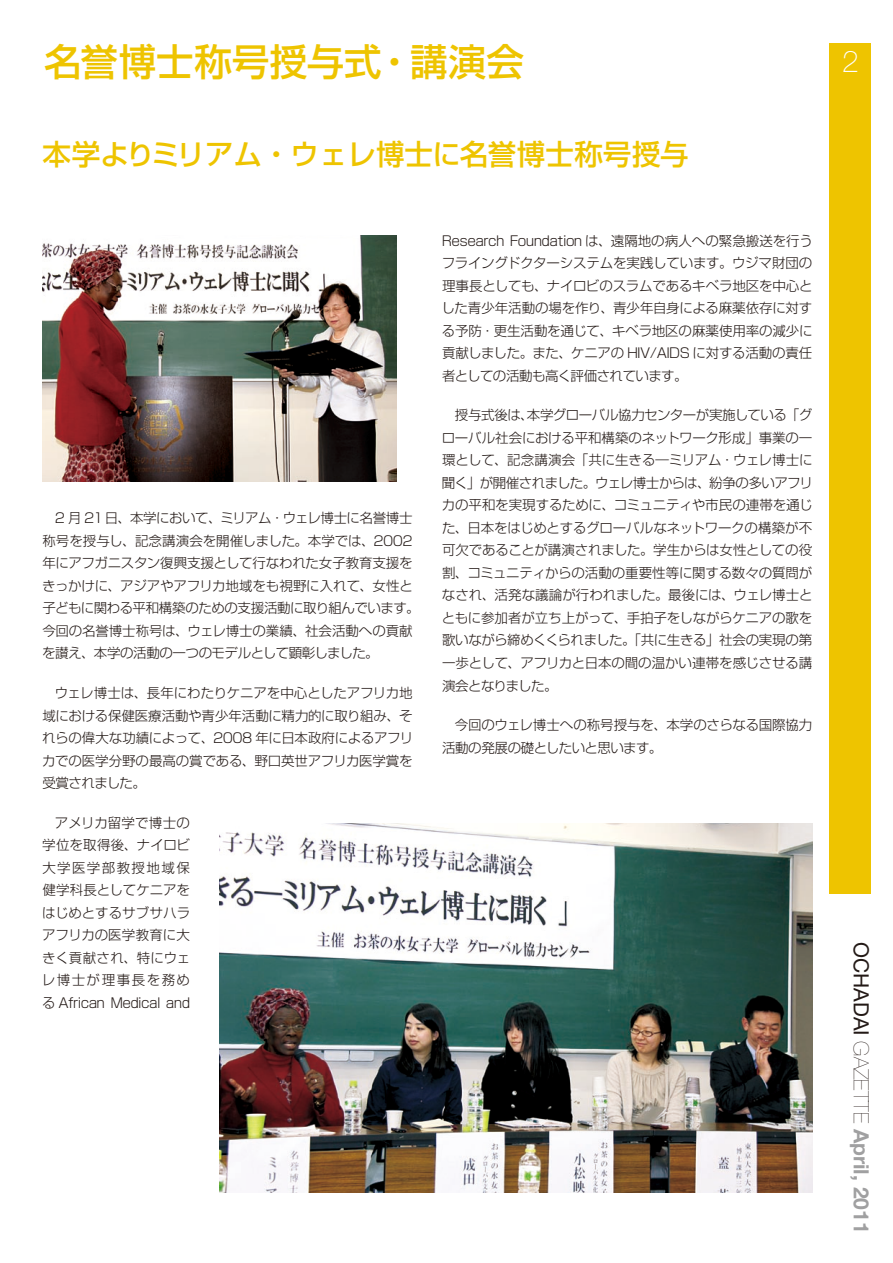
<style>
.page{position:relative;width:893px;height:1263px;background:#fff}
.page>*{position:absolute;margin:0;border:0;box-sizing:border-box;transform-origin:0 0}
.t1{font:500 37.5px "Shin Go Pro";letter-spacing:.005em;color:#eec400}
.t2{font:100 30px "Helvetica Neue";color:#fff}
.t3{font:500 28.5px "Shin Go Pro";color:#eec400}
.t4{font:700 21px "Helvetica Neue";color:#a0a0a1}
.t5{font:300 13.5px/22.5px "Shin Go Pro";letter-spacing:-.025em;color:#231916;text-align:justify}
.s1{font-weight:400;color:#231916}
.s2{font-weight:200;color:#231916}
</style>
<div class="page">
<div style="left:830px;top:43px;width:41px;height:851px;background:#eec400"></div>
<img style="left:43px;top:235px;width:354px;height:247px">
<img style="left:220px;top:823px;width:592px;height:369px">
<h1 class="t1" style="left:44px;top:30px;width:481px">名誉博士称号授与式・講演会</h1>
<h2 class="t2" style="left:842px;top:45px;width:18px">2</h2>
<h3 class="t3" style="left:43px;top:131px;width:648px">本学よりミリアム・ウェレ博士に名誉博士称号授与</h3>
<p class="t5" style="left:42px;top:505px;width:379px;text-align:left;text-indent:13px">2 月 21 日、本学において、ミリアム・ウェレ博士に名誉博士称号を授与し、記念講演会を開催しました。本学では、2002年にアフガニスタン復興支援として行なわれた女子教育支援をきっかけに、アジアやアフリカ地域をも視野に入れて、女性と子どもに関わる平和構築のための支援活動に取り組んでいます。今回の名誉博士称号は、ウェレ博士の業績、社会活動への貢献を讃え、本学の活動の一つのモデルとして顕彰しました。</p>
<p class="t5" style="left:42px;top:680px;width:372px;text-indent:13px">ウェレ博士は、長年にわたりケニアを中心としたアフリカ地域における保健医療活動や青少年活動に精力的に取り組み、それらの偉大な功績によって、2008 年に日本政府によるアフリカでの医学分野の最高の賞である、野口英世アフリカ医学賞を受賞されました。</p>
<p class="t5" style="left:42px;top:809px;width:150px;text-indent:13px">アメリカ留学で博士の学位を取得後、ナイロビ大学医学部教授地域保健学科長としてケニアをはじめとするサブサハラアフリカの医学教育に大きく貢献され、特にウェレ博士が理事長を務める African Medical and</p>
<p class="t5" style="left:441px;top:228px;width:373px">Research Foundation は、遠隔地の病人への緊急搬送を行うフライングドクターシステムを実践しています。ウジマ財団の理事長としても、ナイロビのスラムであるキベラ地区を中心とした青少年活動の場を作り、青少年自身による麻薬依存に対する予防・更生活動を通じて、キベラ地区の麻薬使用率の減少に貢献しました。また、ケニアの HIV/AIDS に対する活動の責任者としての活動も高く評価されています。</p>
<p class="t5" style="left:442px;top:402px;width:373px;text-indent:13px">授与式後は、本学グローバル協力センターが実施している「グローバル社会における平和構築のネットワーク形成」事業の一環として、記念講演会「共に生きる―ミリアム・ウェレ博士に聞く」が開催されました。ウェレ博士からは、紛争の多いアフリカの平和を実現するために、コミュニティや市民の連帯を通じた、日本をはじめとするグローバルなネットワークの構築が不可欠であることが講演されました。学生からは女性としての役割、コミュニティからの活動の重要性等に関する数々の質問がなされ、活発な議論が行われました。最後には、ウェレ博士とともに参加者が立ち上がって、手拍子をしながらケニアの歌を歌いながら締めくくられました。「共に生きる」社会の実現の第一歩として、アフリカと日本の間の温かい連帯を感じさせる講演会となりました。</p>
<p class="t5" style="left:442px;top:712px;width:372px;text-indent:13px">今回のウェレ博士への称号授与を、本学のさらなる国際協力活動の発展の礎としたいと思います。</p>
<h3 class="t4" style="left:874px;top:942px;width:293px;rotate:90deg"><span class="s1">OCHADAI</span> <span class="s2">GAZETTE</span> April, 2011</h3>
</div>
